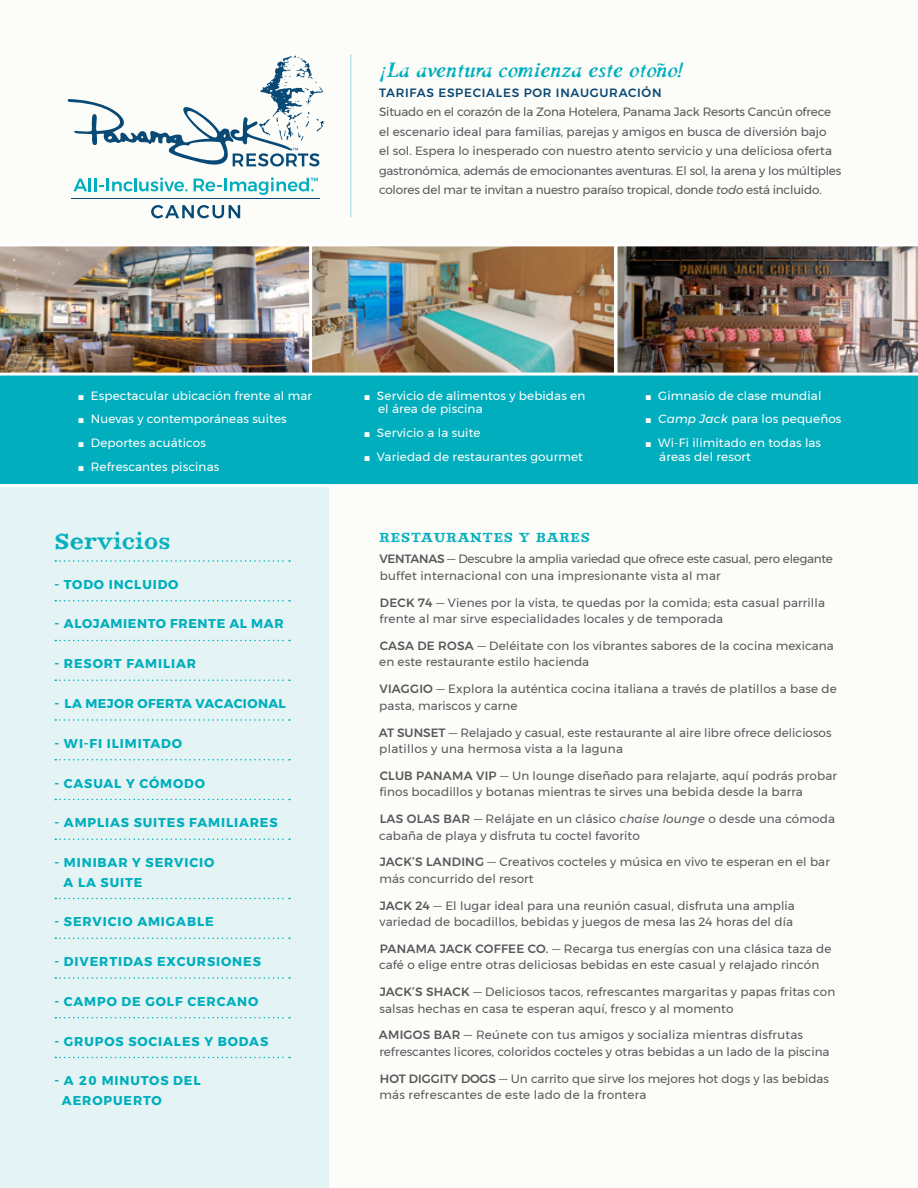
<style>
.page{position:relative;width:918px;height:1188px;background:#fcfcf9}
.page>*{position:absolute;margin:0;border:0;box-sizing:border-box;transform-origin:0 0}
.t1{font:italic 700 22.5px "Valfieris Aged";letter-spacing:.01em;color:#00aebd}
.t2{font:21px "Zapatista";letter-spacing:.01em;color:#00aebd}
.t3{font:700 12.75px/19.5px "Montserrat";letter-spacing:.07em;color:#00aebd}
.t4{font:700 12.75px "Montserrat";letter-spacing:.03em;color:#00aebd}
.t5{font:700 12.75px "Montserrat";letter-spacing:.05em;color:#00aebd}
.t6{font:12.75px "Zapatista";letter-spacing:.07em;color:#00aebd}
.t7{font:12px/16.5px "Montserrat";letter-spacing:.01em;color:#58595b}
.t8{font:12px/19.5px "Montserrat";letter-spacing:-.015em;color:#58595b}
.t9{font:12px/13.5px "Montserrat";letter-spacing:.01em;color:#fff}
.t10{font:12px/16.5px "Montserrat";letter-spacing:-.02em;color:#58595b}
.t11{font:500 12px "Montserrat";letter-spacing:.06em;color:#0a4875}
.s1{font-style:italic}
.s2{font-weight:500}
</style>
<div class="page">
<img style="left:312px;top:247px;width:301px;height:126px">
<img style="left:617px;top:246px;width:301px;height:127px">
<img style="left:0;top:246px;width:310px;height:127px">
<hr style="left:351px;top:54px;width:1px;height:163px;background:#9dd8d9">
<div style="left:0;top:482px;width:329px;height:706px;background:#e4f4f5"></div>
<div style="left:0;top:375px;width:918px;height:112px;background:#00aebd"></div>
<svg style="left:55px;top:560px;width:235px;height:2px"></svg>
<svg style="left:55px;top:600px;width:235px;height:1px"></svg>
<svg style="left:55px;top:640px;width:235px;height:1px"></svg>
<svg style="left:55px;top:679px;width:235px;height:2px"></svg>
<svg style="left:55px;top:719px;width:235px;height:2px"></svg>
<svg style="left:55px;top:759px;width:235px;height:1px"></svg>
<svg style="left:55px;top:799px;width:235px;height:1px"></svg>
<svg style="left:55px;top:838px;width:235px;height:2px"></svg>
<svg style="left:55px;top:898px;width:235px;height:1px"></svg>
<svg style="left:55px;top:937px;width:235px;height:2px"></svg>
<svg style="left:55px;top:977px;width:235px;height:2px"></svg>
<svg style="left:55px;top:1017px;width:235px;height:1px"></svg>
<svg style="left:55px;top:1057px;width:235px;height:1px"></svg>
<hr style="left:71px;top:198px;width:249px;height:1px;background:#084975">
<svg style="left:151px;top:205px;width:89px;height:13px"></svg>
<svg style="left:68px;top:56px;width:256px;height:139px"></svg>
<h1 class="t1" style="left:379px;top:55px;width:306px">¡La aventura comienza este otoño!</h1>
<p class="t11" style="left:379px;top:83px;width:284px">TARIFAS ESPECIALES POR INAUGURACIÓN</p>
<p class="t8" style="left:379px;top:102px;width:464px">Situado en el corazón de la Zona Hotelera, Panama Jack Resorts Cancún ofrece el escenario ideal para familias, parejas y amigos en busca de diversión bajo<br>el sol. Espera lo inesperado con nuestro atento servicio y una deliciosa oferta gastronómica, además de emocionantes aventuras. El sol, la arena y los múltiples colores del mar te invitan a nuestro paraíso tropical, donde <span class="s1">todo</span> está incluido.</p>
<p class="t9" style="left:78px;top:388px;width:235px">■ Espectacular ubicación frente al mar</p>
<p class="t9" style="left:78px;top:412px;width:210px">■ Nuevas y contemporáneas suites</p>
<p class="t9" style="left:78px;top:436px;width:129px">■ Deportes acuáticos</p>
<p class="t9" style="left:78px;top:460px;width:142px">■ Refrescantes piscinas</p>
<h2 class="t2" style="left:55px;top:528px;width:117px">Servicios</h2>
<p class="t3" style="left:55px;top:574px;width:126px">- TODO INCLUIDO</p>
<p class="t5" style="left:55px;top:614px;width:231px">- ALOJAMIENTO FRENTE AL MAR</p>
<p class="t3" style="left:55px;top:654px;width:143px">- RESORT FAMILIAR</p>
<p class="t4" style="left:55px;top:693px;width:233px">- LA MEJOR OFERTA VACACIONAL</p>
<p class="t3" style="left:55px;top:734px;width:129px">- WI-FI ILIMITADO</p>
<p class="t3" style="left:55px;top:773px;width:152px">- CASUAL Y CÓMODO</p>
<p class="t3" style="left:55px;top:813px;width:225px">- AMPLIAS SUITES FAMILIARES</p>
<p class="t3" style="left:64px;top:853px;width:152px;text-indent:-9px">- MINIBAR Y SERVICIO<br>A LA SUITE</p>
<p class="t3" style="left:55px;top:912px;width:161px">- SERVICIO AMIGABLE</p>
<p class="t3" style="left:55px;top:952px;width:208px">- DIVERTIDAS EXCURSIONES</p>
<p class="t3" style="left:55px;top:992px;width:205px">- CAMPO DE GOLF CERCANO</p>
<p class="t3" style="left:55px;top:1031px;width:215px">- GRUPOS SOCIALES Y BODAS</p>
<p class="t3" style="left:62px;top:1071px;width:140px;text-indent:-7px">- A 20 MINUTOS DEL<br>AEROPUERTO</p>
<p class="t9" style="left:378px;top:388px;width:209px;text-indent:-14px">■ Servicio de alimentos y bebidas en el área de piscina</p>
<p class="t9" style="left:365px;top:426px;width:117px">■ Servicio a la suite</p>
<p class="t9" style="left:365px;top:449px;width:220px">■ Variedad de restaurantes gourmet</p>
<p class="t9" style="left:646px;top:388px;width:177px">■ Gimnasio de clase mundial</p>
<p class="t9" style="left:646px;top:412px;width:197px">■ <span class="s1">Camp Jack</span> para los pequeños</p>
<p class="t9" style="left:659px;top:436px;width:163px;text-indent:-14px">■ Wi-Fi ilimitado en todas las áreas del resort</p>
<p class="t6" style="left:380px;top:530px;width:212px">RESTAURANTES Y BARES</p>
<p class="t10" style="left:379px;top:551px;width:455px"><span class="s2">VENTANAS</span> — Descubre la amplia variedad que ofrece este casual, pero elegante buffet internacional con una impresionante vista al mar</p>
<p class="t7" style="left:380px;top:594px;width:447px"><span class="s2">DECK 74</span> — Vienes por la vista, te quedas por la comida; esta casual parrilla frente al mar sirve especialidades locales y de temporada</p>
<p class="t7" style="left:379px;top:637px;width:456px"><span class="s2">CASA DE ROSA</span> — Deléitate con los vibrantes sabores de la cocina mexicana en este restaurante estilo hacienda</p>
<p class="t7" style="left:379px;top:681px;width:459px"><span class="s2">VIAGGIO</span> — Explora la auténtica cocina italiana a través de platillos a base de pasta, mariscos y carne</p>
<p class="t7" style="left:379px;top:724px;width:454px"><span class="s2">AT SUNSET</span> — Relajado y casual, este restaurante al aire libre ofrece deliciosos platillos y una hermosa vista a la laguna</p>
<p class="t7" style="left:380px;top:767px;width:459px"><span class="s2">CLUB PANAMA VIP</span> — Un lounge diseñado para relajarte, aquí podrás probar finos bocadillos y botanas mientras te sirves una bebida desde la barra</p>
<p class="t7" style="left:379px;top:810px;width:457px"><span class="s2">LAS OLAS BAR</span> — Relájate en un clásico <span class="s1">chaise lounge</span> o desde una cómoda cabaña de playa y disfruta tu coctel favorito</p>
<p class="t7" style="left:379px;top:854px;width:452px"><span class="s2">JACK’S LANDING</span> — Creativos cocteles y música en vivo te esperan en el bar más concurrido del resort</p>
<p class="t7" style="left:380px;top:897px;width:417px"><span class="s2">JACK 24</span> — El lugar ideal para una reunión casual, disfruta una amplia variedad de bocadillos, bebidas y juegos de mesa las 24 horas del día</p>
<p class="t7" style="left:379px;top:940px;width:454px"><span class="s2">PANAMA JACK COFFEE CO.</span> — Recarga tus energías con una clásica taza de café o elige entre otras deliciosas bebidas en este casual y relajado rincón</p>
<p class="t7" style="left:380px;top:983px;width:457px"><span class="s2">JACK’S SHACK</span> — Deliciosos tacos, refrescantes margaritas y papas fritas con salsas hechas en casa te esperan aquí, fresco y al momento</p>
<p class="t7" style="left:379px;top:1027px;width:452px"><span class="s2">AMIGOS BAR</span> — Reúnete con tus amigos y socializa mientras disfrutas refrescantes licores, coloridos cocteles y otras bebidas a un lado de la piscina</p>
<p class="t7" style="left:379px;top:1070px;width:451px"><span class="s2">HOT DIGGITY DOGS</span> — Un carrito que sirve los mejores hot dogs y las bebidas más refrescantes de este lado de la frontera</p>
</div>
